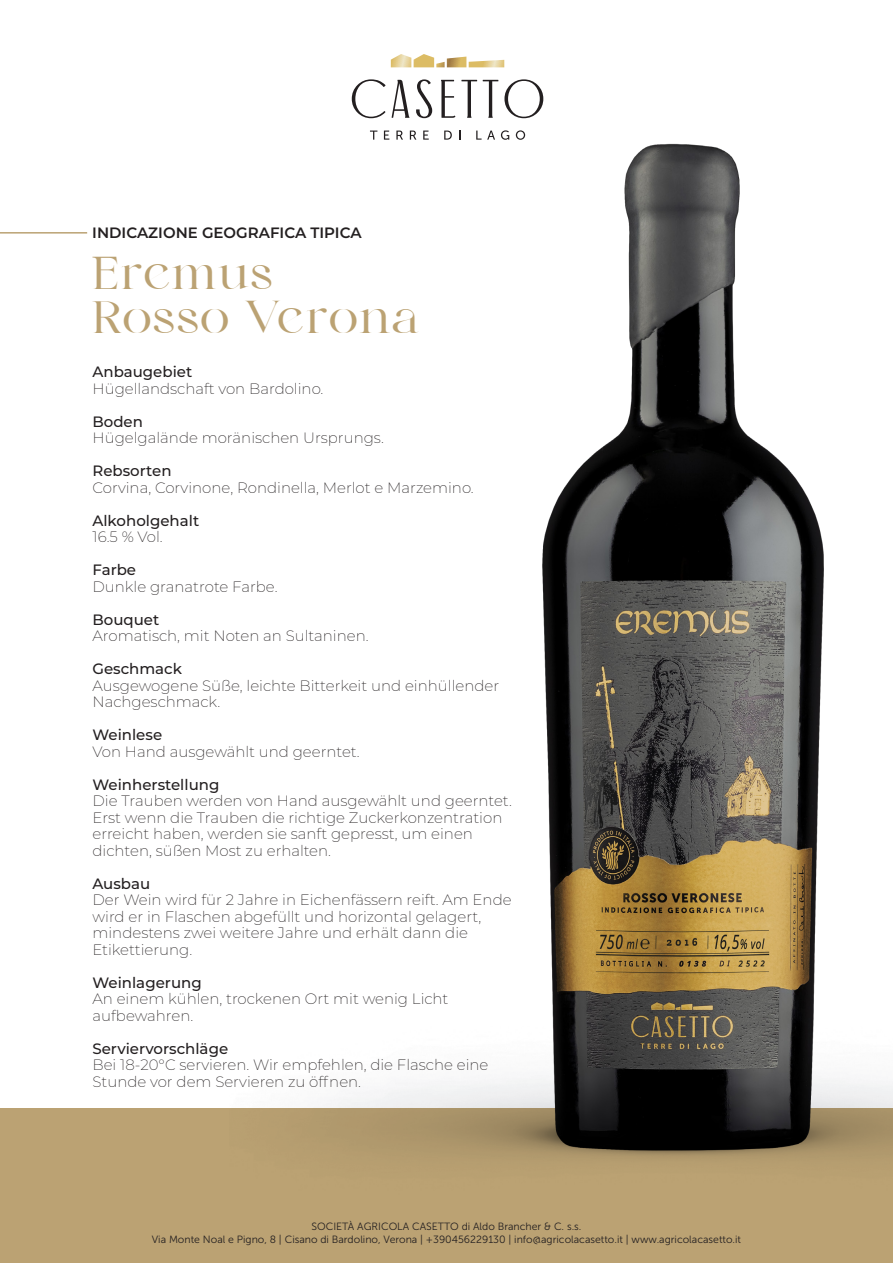
<style>
.page{position:relative;width:893px;height:1263px;background:#fff}
.page>*{position:absolute;margin:0;border:0;box-sizing:border-box;transform-origin:0 0}
.t1{font:48px "asterina";letter-spacing:.05em;color:#bba273}
.t2{font:200 15px/16.5px "Montserrat";color:#231f20}
.t3{font:500 15px "Montserrat";color:#231f20}
.t4{font:600 15px "Montserrat";color:#231f20}
.t5{font:10.5px/12.6px "Museo Sans 300";color:#231f20;text-align:center}
</style>
<div class="page">
<div style="left:0;top:1108px;width:893px;height:155px;background:#bba273"></div>
<svg style="left:391px;top:54px;width:113px;height:13px"></svg>
<svg style="left:352px;top:79px;width:33px;height:39px"></svg>
<svg style="left:392px;top:80px;width:17px;height:38px"></svg>
<svg style="left:416px;top:79px;width:16px;height:39px"></svg>
<svg style="left:441px;top:80px;width:14px;height:38px"></svg>
<svg style="left:461px;top:80px;width:16px;height:38px"></svg>
<svg style="left:483px;top:80px;width:15px;height:38px"></svg>
<svg style="left:504px;top:79px;width:39px;height:39px"></svg>
<svg style="left:370px;top:131px;width:7px;height:9px"></svg>
<svg style="left:384px;top:131px;width:5px;height:9px"></svg>
<svg style="left:396px;top:131px;width:7px;height:9px"></svg>
<svg style="left:410px;top:131px;width:6px;height:9px"></svg>
<svg style="left:423px;top:131px;width:6px;height:9px"></svg>
<svg style="left:444px;top:131px;width:8px;height:9px"></svg>
<svg style="left:476px;top:131px;width:19px;height:9px"></svg>
<svg style="left:501px;top:130px;width:8px;height:10px"></svg>
<svg style="left:516px;top:130px;width:9px;height:10px"></svg>
<hr style="left:0;top:232px;width:87px;height:2px;background:#bba273">
<img style="left:533px;top:143px;width:306px;height:1025px">
<p class="t4" style="left:92px;top:222px;width:271px">INDICAZIONE GEOGRAFICA TIPICA</p>
<p class="t1" style="left:92px;top:247px;width:181px">Eremus</p>
<p class="t1" style="left:92px;top:291px;width:328px">Rosso Verona</p>
<p class="t3" style="left:92px;top:361px;width:101px">Anbaugebiet</p>
<p class="t2" style="left:92px;top:379px;width:232px">Hügellandschaft von Bardolino.</p>
<p class="t3" style="left:92px;top:411px;width:52px">Boden</p>
<p class="t2" style="left:92px;top:429px;width:293px">Hügelgalände moränischen Ursprungs.</p>
<p class="t3" style="left:92px;top:460px;width:81px">Rebsorten</p>
<p class="t2" style="left:92px;top:478px;width:383px">Corvina, Corvinone, Rondinella, Merlot e Marzemino.</p>
<p class="t3" style="left:92px;top:510px;width:108px">Alkoholgehalt</p>
<p class="t2" style="left:92px;top:528px;width:72px">16.5 % Vol.</p>
<p class="t3" style="left:92px;top:559px;width:45px">Farbe</p>
<p class="t2" style="left:92px;top:577px;width:187px">Dunkle granatrote Farbe.</p>
<p class="t3" style="left:92px;top:609px;width:68px">Bouquet</p>
<p class="t2" style="left:92px;top:627px;width:278px">Aromatisch, mit Noten an Sultaninen.</p>
<p class="t3" style="left:92px;top:658px;width:91px">Geschmack</p>
<p class="t2" style="left:92px;top:676px;width:408px">Ausgewogene Süße, leichte Bitterkeit und einhüllender<br>Nachgeschmack.</p>
<p class="t3" style="left:92px;top:724px;width:71px">Weinlese</p>
<p class="t2" style="left:92px;top:742px;width:269px">Von Hand ausgewählt und geerntet.</p>
<p class="t3" style="left:92px;top:774px;width:128px">Weinherstellung</p>
<p class="t2" style="left:92px;top:792px;width:421px">Die Trauben werden von Hand ausgewählt und geerntet.<br>Erst wenn die Trauben die richtige Zuckerkonzentration erreicht haben, werden sie sanft gepresst, um einen dichten, süßen Most zu erhalten.</p>
<p class="t3" style="left:92px;top:873px;width:59px">Ausbau</p>
<p class="t2" style="left:92px;top:891px;width:421px">Der Wein wird für 2 Jahre in Eichenfässern reift. Am Ende wird er in Flaschen abgefüllt und horizontal gelagert, mindestens zwei weitere Jahre und erhält dann die Etikettierung.</p>
<p class="t3" style="left:92px;top:972px;width:111px">Weinlagerung</p>
<p class="t2" style="left:92px;top:990px;width:358px">An einem kühlen, trockenen Ort mit wenig Licht aufbewahren.</p>
<p class="t3" style="left:92px;top:1038px;width:137px">Serviervorschläge</p>
<p class="t2" style="left:92px;top:1056px;width:397px">Bei 18-20°C servieren. Wir empfehlen, die Flasche eine<br>Stunde vor dem Servieren zu öffnen.</p>
<p class="t5" style="left:152px;top:1220px;width:591px">SOCIETÀ AGRICOLA CASETTO di Aldo Brancher &amp; C. s.s.<br>Via Monte Noal e Pigno, 8 | Cisano di Bardolino, Verona | +390456229130 | info@agricolacasetto.it | www.agricolacasetto.it</p>
</div>
